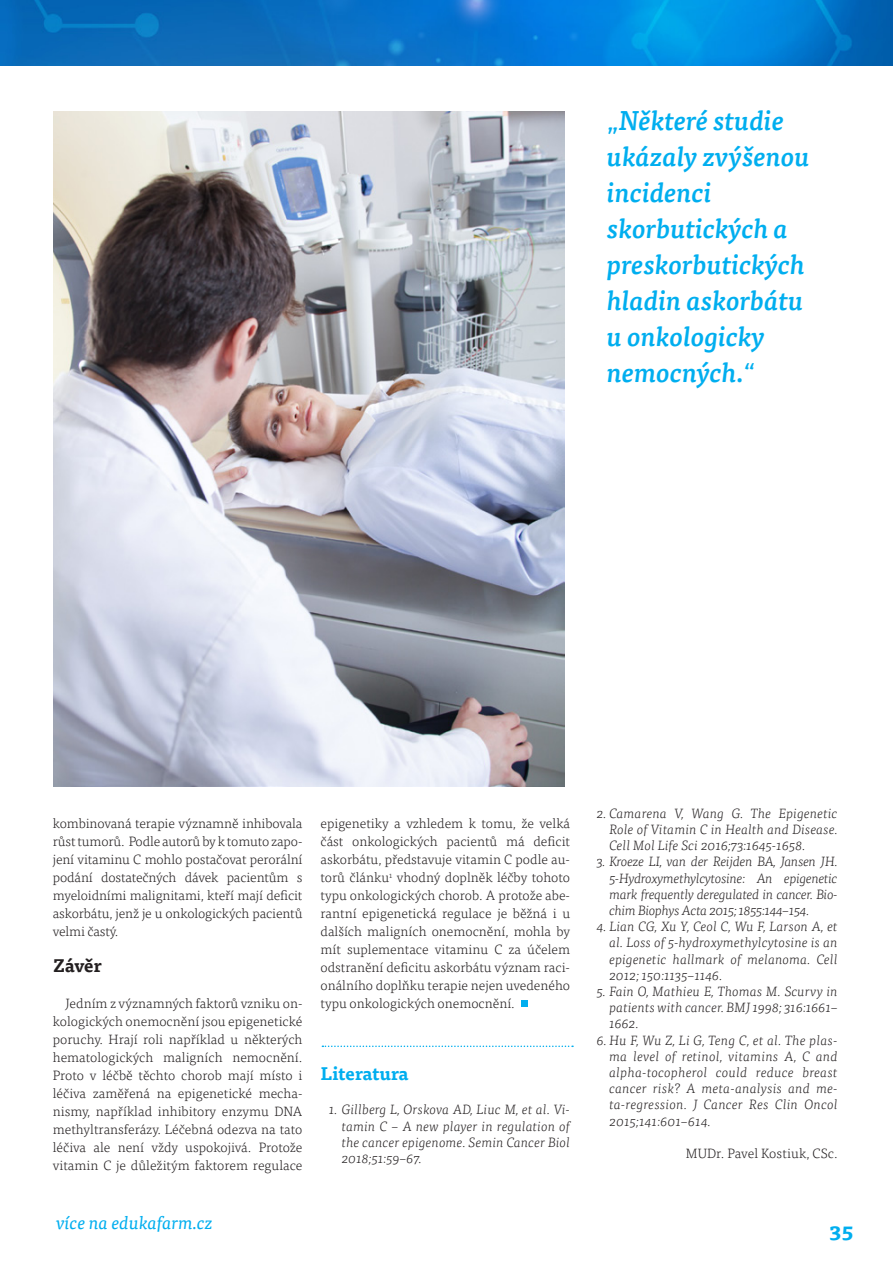
<style>
.page{position:relative;width:893px;height:1263px;background:#fff}
.page>*{position:absolute;margin:0;border:0;box-sizing:border-box;transform-origin:0 0}
.MEZITITULKY{font:italic 500 27px/36px "Tisa Pro";color:#00aeef}
.t1{font:700 21px "Tisa Pro";color:#00aeef}
.t2{font:italic 18px "Tisa Pro";color:#00aeef}
.MEZITITULKY_FINAL{font:700 18px "Tisa Pro";color:#00aeef}
.MEZITITULKY_FINAL-2{font:700 18px "Tisa Pro";letter-spacing:-.005em;color:#231f20}
.HLAVNÍ_TEXT{font:300 13.5px/18px "Tisa Pro";color:#231f20;text-align:justify}
.t3{font:italic 300 13.5px/16.2px "Tisa Pro";letter-spacing:.01em;color:#231f20;text-align:justify}
.s1{font-weight:400;font-style:normal}
</style>
<div class="page">
<img style="left:0;top:0;width:893px;height:65px">
<svg style="left:322px;top:1045px;width:251px;height:2px"></svg>
<div style="left:521px;top:1000px;width:7px;height:7px;background:#00aeef"></div>
<img style="left:53px;top:112px;width:511px;height:674px">
<p class="MEZITITULKY" style="left:607px;top:101px;width:204px"><span class="s1">„</span>Některé studie ukázaly zvýšenou incidenci skorbutických a preskorbutických hladin askorbátu u onkologicky nemocných.<span class="s1">“</span></p>
<p class="HLAVNÍ_TEXT" style="left:53px;top:814px;width:251px">kombinovaná terapie významně inhibovala růst tumorů. Podle autorů by k tomuto zapo&shy;jení vitaminu C mohlo postačovat perorální podání dostatečných dávek pacientům s myeloidními malignitami, kteří mají deficit askorbátu, jenž je u onkologických pacientů velmi častý.</p>
<p class="MEZITITULKY_FINAL-2" style="left:53px;top:951px;width:50px">Závěr</p>
<p class="HLAVNÍ_TEXT" style="left:53px;top:994px;width:251px;text-indent:13px">Jedním z významných faktorů vzniku on&shy;kologických onemocnění jsou epigenetické poruchy. Hrají roli například u některých hematologických maligních nemocnění.<br>Proto v léčbě těchto chorob mají místo i léčiva zaměřená na epigenetické mecha&shy;nismy, například inhibitory enzymu DNA methyltransferázy. Léčebná odezva na tato léčiva ale není vždy uspokojivá. Protože vitamin C je důležitým faktorem regulace</p>
<h3 class="t2" style="left:56px;top:1209px;width:158px">více na edukafarm.cz</h3>
<p class="HLAVNÍ_TEXT" style="left:320px;top:814px;width:251px">epigenetiky a vzhledem k tomu, že velká část onkologických pacientů má deficit askorbátu, představuje vitamin C podle au&shy;torů článku<sup>1</sup> vhodný doplněk léčby tohoto typu onkologických chorob. A protože abe&shy;rantní epigenetická regulace je běžná i u dalších maligních onemocnění, mohla by mít suplementace vitaminu C za účelem odstranění deficitu askorbátu význam raci&shy;onálního doplňku terapie nejen uvedeného typu onkologických onemocnění.</p>
<p class="MEZITITULKY_FINAL" style="left:320px;top:1059px;width:90px">Literatura</p>
<p class="t3" style="left:342px;top:1101px;width:230px;text-indent:-13px">1. Gillberg L, Orskova AD, Liuc M, et al. Vi&shy;tamin C – A new player in regulation of the cancer epigenome. Semin Cancer Biol 2018;51:59–67.</p>
<p class="t3" style="left:609px;top:804px;width:230px;text-indent:-13px">2. Camarena V, Wang G. The Epigenetic Role of Vitamin C in Health and Disease.<br>Cell Mol Life Sci 2016;73:1645-1658.</p>
<p class="t3" style="left:609px;top:853px;width:230px;text-indent:-13px">3. Kroeze LI, van der Reijden BA, Jansen JH.<br>5-Hydroxymethylcytosine: An epigenetic mark frequently deregulated in cancer. Bio&shy;chim Biophys Acta 2015; 1855:144–154.</p>
<p class="t3" style="left:609px;top:918px;width:230px;text-indent:-13px">4. Lian CG, Xu Y, Ceol C, Wu F, Larson A, et al. Loss of 5-hydroxymethylcytosine is an epigenetic hallmark of melanoma. Cell 2012; 150:1135–1146.</p>
<p class="t3" style="left:609px;top:983px;width:230px;text-indent:-13px">5. Fain O, Mathieu E, Thomas M. Scurvy in patients with cancer. BMJ 1998; 316:1661– 1662.</p>
<p class="t3" style="left:609px;top:1031px;width:230px;text-indent:-13px">6. Hu F, Wu Z, Li G, Teng C, et al. The plas&shy;ma level of retinol, vitamins A, C and alpha-tocopherol could reduce breast cancer risk? A meta-analysis and me&shy;ta-regression. J Cancer Res Clin Oncol 2015;141:601–614.</p>
<p class="HLAVNÍ_TEXT" style="left:686px;top:1144px;width:153px">MUDr. Pavel Kostiuk, CSc.</p>
<h2 class="t1" style="left:829px;top:1214px;width:26px">35</h2>
</div>
